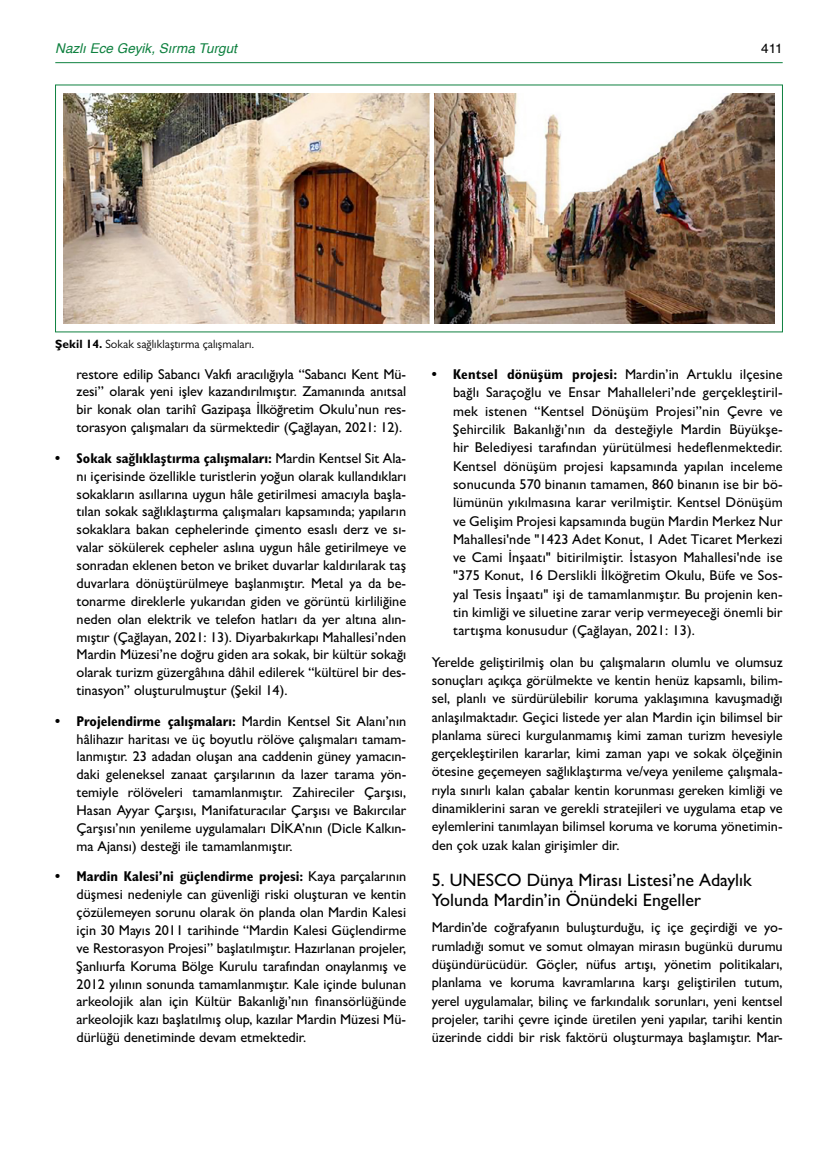
<style>
.page{position:relative;width:838px;height:1170px;background:#fff}
.page>*{position:absolute;margin:0;border:0;box-sizing:border-box;transform-origin:0 0}
.t1{font:500 18px/19.4px "Gill Sans MT Pro";color:#000}
.t2{font:500 14.25px/17.9px "Gill Sans MT Pro";color:#000;text-align:justify}
.t3{font:italic 13.5px "Helvetica";color:#0f8140}
.t4{font:13.5px "Helvetica";color:#000}
.t5{font:12px "Gill Sans MT Pro";color:#000}
.s1{font-weight:700}
.s2{font-weight:700;font-stretch:condensed}
</style>
<div class="page">
<hr style="left:55px;top:62px;width:727px;height:1px;background:#0f8140">
<img style="left:64px;top:93px;width:710px;height:230px">
<div style="left:429px;top:93px;width:5px;height:232px;background:#fff"></div>
<p class="t3" style="left:55px;top:37px;width:183px">Nazlı Ece Geyik, Sırma Turgut</p>
<p class="t4" style="left:761px;top:37px;width:23px">411</p>
<p class="t5" style="left:55px;top:336px;width:200px"><span class="s1">Şekil 14.</span> Sokak sağlıklaştırma çalışmaları.</p>
<p class="t2" style="left:77px;top:365px;width:331px">restore edilip Sabancı Vakfı aracılığıyla “Sabancı Kent Mü&shy;zesi” olarak yeni işlev kazandırılmıştır. Zamanında anıtsal bir konak olan tarihî Gazipaşa İlköğretim Okulu’nun res&shy;torasyon çalışmaları da sürmektedir (Çağlayan, 2021: 12).</p>
<p class="t2" style="left:77px;top:449px;width:331px;text-indent:-21px"><span class="s2">• Sokak sağlıklaştırma çalışmaları:</span> Mardin Kentsel Sit Ala&shy;nı içerisinde özellikle turistlerin yoğun olarak kullandıkları sokakların asıllarına uygun hâle getirilmesi amacıyla başla&shy;tılan sokak sağlıklaştırma çalışmaları kapsamında; yapıların sokaklara bakan cephelerinde çimento esaslı derz ve sı&shy;valar sökülerek cepheler aslına uygun hâle getirilmeye ve sonradan eklenen beton ve briket duvarlar kaldırılarak taş duvarlara dönüştürülmeye başlanmıştır. Metal ya da be&shy;tonarme direklerle yukarıdan giden ve görüntü kirliliğine neden olan elektrik ve telefon hatları da yer altına alın&shy;mıştır (Çağlayan, 2021: 13). Diyarbakırkapı Mahallesi’nden Mardin Müzesi’ne doğru giden ara sokak, bir kültür sokağı olarak turizm güzergâhına dâhil edilerek “kültürel bir des&shy;tinasyon” oluşturulmuştur (Şekil 14).</p>
<p class="t2" style="left:77px;top:711px;width:331px;text-indent:-21px"><span class="s2">• Projelendirme çalışmaları:</span> Mardin Kentsel Sit Alanı’nın hâlihazır haritası ve üç boyutlu rölöve çalışmaları tamam&shy;lanmıştır. 23 adadan oluşan ana caddenin güney yamacın&shy;daki geleneksel zanaat çarşılarının da lazer tarama yön&shy;temiyle rölöveleri tamamlanmıştır. Zahireciler Çarşısı, Hasan Ayyar Çarşısı, Manifaturacılar Çarşısı ve Bakırcılar Çarşısı’nın yenileme uygulamaları DİKA’nın (Dicle Kalkın&shy;ma Ajansı) desteği ile tamamlanmıştır.</p>
<p class="t2" style="left:77px;top:867px;width:331px;text-indent:-21px"><span class="s2">• Mardin Kalesi’ni güçlendirme projesi:</span> Kaya parçalarının düşmesi nedeniyle can güvenliği riski oluşturan ve kentin çözülemeyen sorunu olarak ön planda olan Mardin Kalesi için 30 Mayıs 2011 tarihinde “Mardin Kalesi Güçlendirme ve Restorasyon Projesi” başlatılmıştır. Hazırlanan projeler, Şanlıurfa Koruma Bölge Kurulu tarafından onaylanmış ve 2012 yılının sonunda tamamlanmıştır. Kale içinde bulunan arkeolojik alan için Kültür Bakanlığı’nın finansörlüğünde arkeolojik kazı başlatılmış olup, kazılar Mardin Müzesi Mü&shy;dürlüğü denetiminde devam etmektedir.</p>
<p class="t2" style="left:453px;top:365px;width:331px;line-height:18.3px;text-indent:-21px"><span class="s2">• Kentsel dönüşüm projesi:</span> Mardin’in Artuklu ilçesine bağlı Saraçoğlu ve Ensar Mahalleleri’nde gerçekleştiril&shy;mek istenen “Kentsel Dönüşüm Projesi”nin Çevre ve Şehircilik Bakanlığı’nın da desteğiyle Mardin Büyükşe&shy;hir Belediyesi tarafından yürütülmesi hedeflenmektedir.<br>Kentsel dönüşüm projesi kapsamında yapılan inceleme sonucunda 570 binanın tamamen, 860 binanın ise bir bö&shy;lümünün yıkılmasına karar verilmiştir. Kentsel Dönüşüm ve Gelişim Projesi kapsamında bugün Mardin Merkez Nur Mahallesi'nde "1423 Adet Konut, 1 Adet Ticaret Merkezi ve Cami İnşaatı" bitirilmiştir. İstasyon Mahallesi'nde ise "375 Konut, 16 Derslikli İlköğretim Okulu, Büfe ve Sos&shy;yal Tesis İnşaatı" işi de tamamlanmıştır. Bu projenin ken&shy;tin kimliği ve siluetine zarar verip vermeyeceği önemli bir tartışma konusudur (Çağlayan, 2021: 13).</p>
<p class="t2" style="left:432px;top:652px;width:352px;line-height:18.3px">Yerelde geliştirilmiş olan bu çalışmaların olumlu ve olumsuz sonuçları açıkça görülmekte ve kentin henüz kapsamlı, bilim&shy;sel, planlı ve sürdürülebilir koruma yaklaşımına kavuşmadığı anlaşılmaktadır. Geçici listede yer alan Mardin için bilimsel bir planlama süreci kurgulanmamış kimi zaman turizm hevesiyle gerçekleştirilen kararlar, kimi zaman yapı ve sokak ölçeğinin ötesine geçemeyen sağlıklaştırma ve/veya yenileme çalışmala&shy;rıyla sınırlı kalan çabalar kentin korunması gereken kimliği ve dinamiklerini saran ve gerekli stratejileri ve uygulama etap ve eylemlerini tanımlayan bilimsel koruma ve koruma yönetimin&shy;den çok uzak kalan girişimler dir.</p>
<p class="t1" style="left:432px;top:870px;width:321px">5. UNESCO Dünya Mirası Listesi’ne Adaylık<br>Yolunda Mardin’in Önündeki Engeller</p>
<p class="t2" style="left:432px;top:918px;width:352px;line-height:18.3px">Mardin’de coğrafyanın buluşturduğu, iç içe geçirdiği ve yo&shy;rumladığı somut ve somut olmayan mirasın bugünkü durumu düşündürücüdür. Göçler, nüfus artışı, yönetim politikaları, planlama ve koruma kavramlarına karşı geliştirilen tutum, yerel uygulamalar, bilinç ve farkındalık sorunları, yeni kentsel projeler, tarihi çevre içinde üretilen yeni yapılar, tarihi kentin üzerinde ciddi bir risk faktörü oluşturmaya başlamıştır. Mar-</p>
</div>
